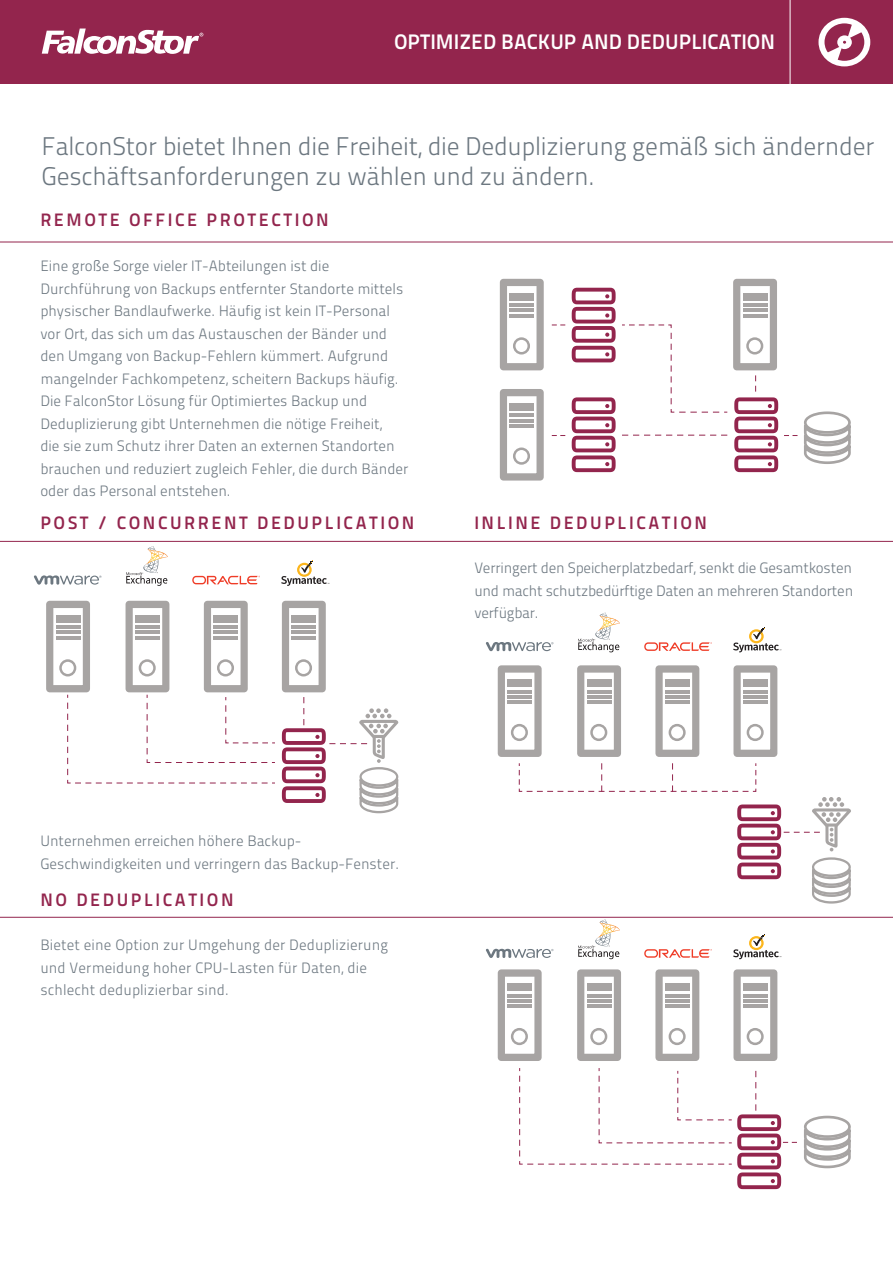
<style>
.page{position:relative;width:893px;height:1263px;background:#fff}
.page>*{position:absolute;margin:0;border:0;box-sizing:border-box;transform-origin:0 0}
.Introduction{font:25.5px/30px "Titillium Maps 26 L 250 wt";letter-spacing:-.01em;color:#6c7780}
.t1{font:21px "Titillium Maps 26 L 750 wt";color:#fff}
.Introduction-2{font:18px "Titillium Maps 26 L 750 wt";letter-spacing:.14em;color:#93254d}
.Introduction-3{font:15px/22.5px "Titillium Maps 26 L 250 wt";color:#6c7780}
</style>
<div class="page">
<div style="left:0;top:0;width:893px;height:83px;background:#93254d"></div>
<svg style="left:42px;top:29px;width:161px;height:25px"></svg>
<hr style="left:790px;top:0;width:1px;height:88px;background:#fff">
<svg style="left:818px;top:18px;width:52px;height:48px"></svg>
<hr style="left:0;top:242px;width:893px;height:1px;background:#93254d">
<hr style="left:0;top:541px;width:893px;height:1px;background:#93254d">
<hr style="left:0;top:917px;width:893px;height:1px;background:#93254d">
<svg style="left:804px;top:411px;width:47px;height:53px"></svg>
<svg style="left:500px;top:279px;width:44px;height:91px"></svg>
<svg style="left:500px;top:389px;width:44px;height:92px"></svg>
<svg style="left:572px;top:279px;width:206px;height:193px"></svg>
<svg style="left:733px;top:934px;width:48px;height:25px"></svg>
<svg style="left:644px;top:949px;width:68px;height:9px"></svg>
<svg style="left:486px;top:948px;width:67px;height:10px"></svg>
<svg style="left:578px;top:919px;width:42px;height:40px"></svg>
<svg style="left:804px;top:1116px;width:47px;height:52px"></svg>
<svg style="left:519px;top:1068px;width:278px;height:121px"></svg>
<svg style="left:498px;top:969px;width:44px;height:92px"></svg>
<svg style="left:577px;top:969px;width:44px;height:92px"></svg>
<svg style="left:655px;top:969px;width:44px;height:92px"></svg>
<svg style="left:733px;top:969px;width:44px;height:92px"></svg>
<svg style="left:733px;top:627px;width:48px;height:25px"></svg>
<svg style="left:644px;top:642px;width:68px;height:9px"></svg>
<svg style="left:486px;top:642px;width:67px;height:9px"></svg>
<svg style="left:578px;top:612px;width:42px;height:40px"></svg>
<svg style="left:498px;top:665px;width:353px;height:238px"></svg>
<svg style="left:281px;top:561px;width:48px;height:25px"></svg>
<svg style="left:192px;top:576px;width:68px;height:8px"></svg>
<svg style="left:34px;top:575px;width:68px;height:10px"></svg>
<svg style="left:126px;top:546px;width:42px;height:40px"></svg>
<svg style="left:46px;top:601px;width:229px;height:183px"></svg>
<svg style="left:282px;top:601px;width:116px;height:212px"></svg>
<h2 class="t1" style="left:394px;top:25px;width:383px">OPTIMIZED BACKUP AND DEDUPLICATION</h2>
<p class="Introduction" style="left:41px;top:129px;width:834px">FalconStor bietet Ihnen die Freiheit, die Deduplizierung gemäß sich ändernder<br>Geschäftsanforderungen zu wählen und zu ändern.</p>
<p class="Introduction-2" style="left:40px;top:206px;width:290px">REMOTE OFFICE PROTECTION</p>
<p class="Introduction-3" style="left:40px;top:254px;width:370px">Eine große Sorge vieler IT-Abteilungen ist die Durchführung von Backups entfernter Standorte mittels physischer Bandlaufwerke. Häufig ist kein IT-Personal vor Ort, das sich um das Austauschen der Bänder und den Umgang von Backup-Fehlern kümmert. Aufgrund mangelnder Fachkompetenz, scheitern Backups häufig.<br>Die FalconStor Lösung für Optimiertes Backup und Deduplizierung gibt Unternehmen die nötige Freiheit,<br>die sie zum Schutz ihrer Daten an externen Standorten brauchen und reduziert zugleich Fehler, die durch Bänder oder das Personal entstehen.</p>
<p class="Introduction-2" style="left:40px;top:509px;width:375px">POST / CONCURRENT DEDUPLICATION</p>
<p class="Introduction-2" style="left:474px;top:509px;width:234px">INLINE DEDUPLICATION</p>
<p class="Introduction-3" style="left:474px;top:556px;width:380px;text-align:justify">Verringert den Speicherplatzbedarf, senkt die Gesamtkosten und macht schutzbedürftige Daten an mehreren Standorten verfügbar.</p>
<p class="Introduction-3" style="left:40px;top:829px;width:360px">Unternehmen erreichen höhere Backup-<br>Geschwindigkeiten und verringern das Backup-Fenster.</p>
<p class="Introduction-2" style="left:40px;top:886px;width:195px">NO DEDUPLICATION</p>
<p class="Introduction-3" style="left:40px;top:933px;width:349px">Bietet eine Option zur Umgehung der Deduplizierung und Vermeidung hoher CPU-Lasten für Daten, die schlecht deduplizierbar sind.</p>
</div>
